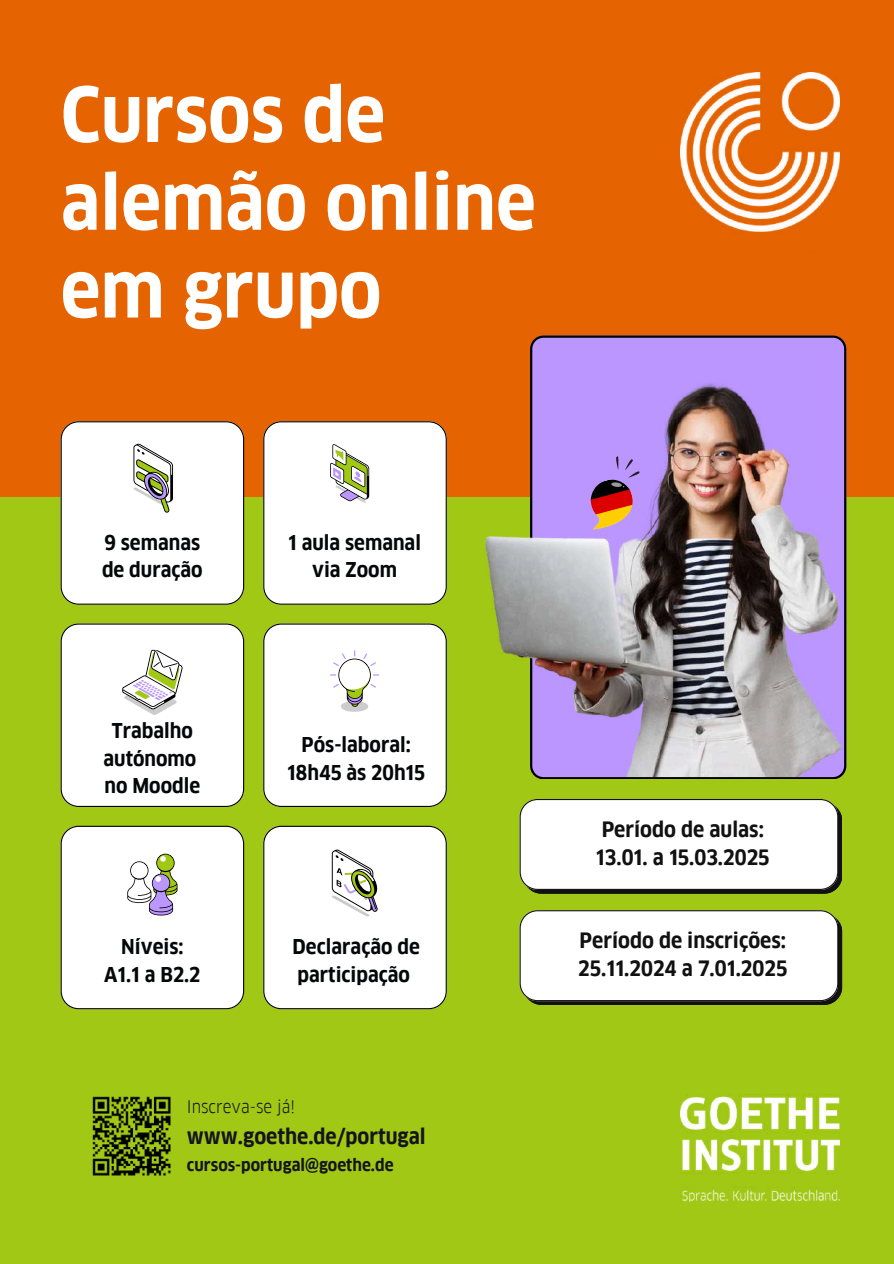
<style>
.page{position:relative;width:894px;height:1264px;background:#fff}
.page>*{position:absolute;margin:0;border:0;box-sizing:border-box;transform-origin:0 0}
.t1{font:700 73.95px/87.8px "Goethe FF Clan";color:#fff}
.t2{font:700 20.7px/28.2px "Goethe FF Clan";color:#111}
.t3{font:700 20.7px "Goethe FF Clan";color:#15141d}
.t4{font:700 19.95px/27.5px "Goethe FF Clan";color:#050709;text-align:center}
.t5{font:16.95px "Goethe FF Clan";color:#15141d}
.t6{font:700 16.5px "Goethe FF Clan";color:#15141d}
</style>
<div class="page">
<div style="left:0;top:0;width:893px;height:1263px;background:#a0c814"></div>
<div style="left:0;top:0;width:893px;height:497px;background:#e56300"></div>
<img style="left:680px;top:72px;width:159px;height:160px">
<img style="left:680px;top:1096px;width:159px;height:105px">
<svg style="left:530px;top:335px;width:316px;height:444px;background:#a281d9"></svg>
<img style="left:485px;top:378px;width:356px;height:399px">
<svg style="left:579px;top:450px;width:64px;height:85px;background:#b57db7"></svg>
<svg style="left:61px;top:421px;width:183px;height:183px;background:#f4f4f2"></svg>
<svg style="left:61px;top:623px;width:183px;height:184px;background:#f4f5f2"></svg>
<div style="left:263px;top:623px;width:183px;height:184px;background:#fff"></div>
<svg style="left:61px;top:825px;width:183px;height:184px;background:#f4f4f2"></svg>
<svg style="left:263px;top:421px;width:183px;height:183px;background:#f6f6f3"></svg>
<svg style="left:263px;top:825px;width:183px;height:184px;background:#f4f5f2"></svg>
<svg style="left:519px;top:910px;width:323px;height:94px;background:#edeeec"></svg>
<svg style="left:519px;top:799px;width:322px;height:94px;background:#eeefec"></svg>
<img style="left:92px;top:1096px;width:79px;height:80px">
<h1 class="t1" style="left:61px;top:72px;width:476px">Cursos de alemão online em grupo</h1>
<p class="t4" style="left:102px;top:529px;width:102px;text-align:left">9 semanas de duração</p>
<p class="t4" style="left:103px;top:717px;width:98px">Trabalho autónomo no Moodle</p>
<p class="t4" style="left:104px;top:933px;width:98px">Níveis:<br>A1.1 a B2.2</p>
<p class="t4" style="left:288px;top:529px;width:134px">1 aula semanal via Zoom</p>
<p class="t4" style="left:287px;top:731px;width:139px">Pós-laboral:<br>18h45 às 20h15</p>
<p class="t4" style="left:292px;top:933px;width:129px;text-align:left">Declaração de participação</p>
<p class="t5" style="left:187px;top:1095px;width:110px">Inscreva-se já!</p>
<p class="t3" style="left:187px;top:1123px;width:240px">www.goethe.de/portugal</p>
<p class="t6" style="left:187px;top:1154px;width:208px">cursos-portugal@goethe.de</p>
<p class="t2" style="left:595px;top:815px;width:175px">Período de aulas:<br>13.01. a 15.03.2025</p>
<p class="t2" style="left:578px;top:926px;width:210px">Período de inscrições:<br>25.11.2024 a 7.01.2025</p>
</div>
